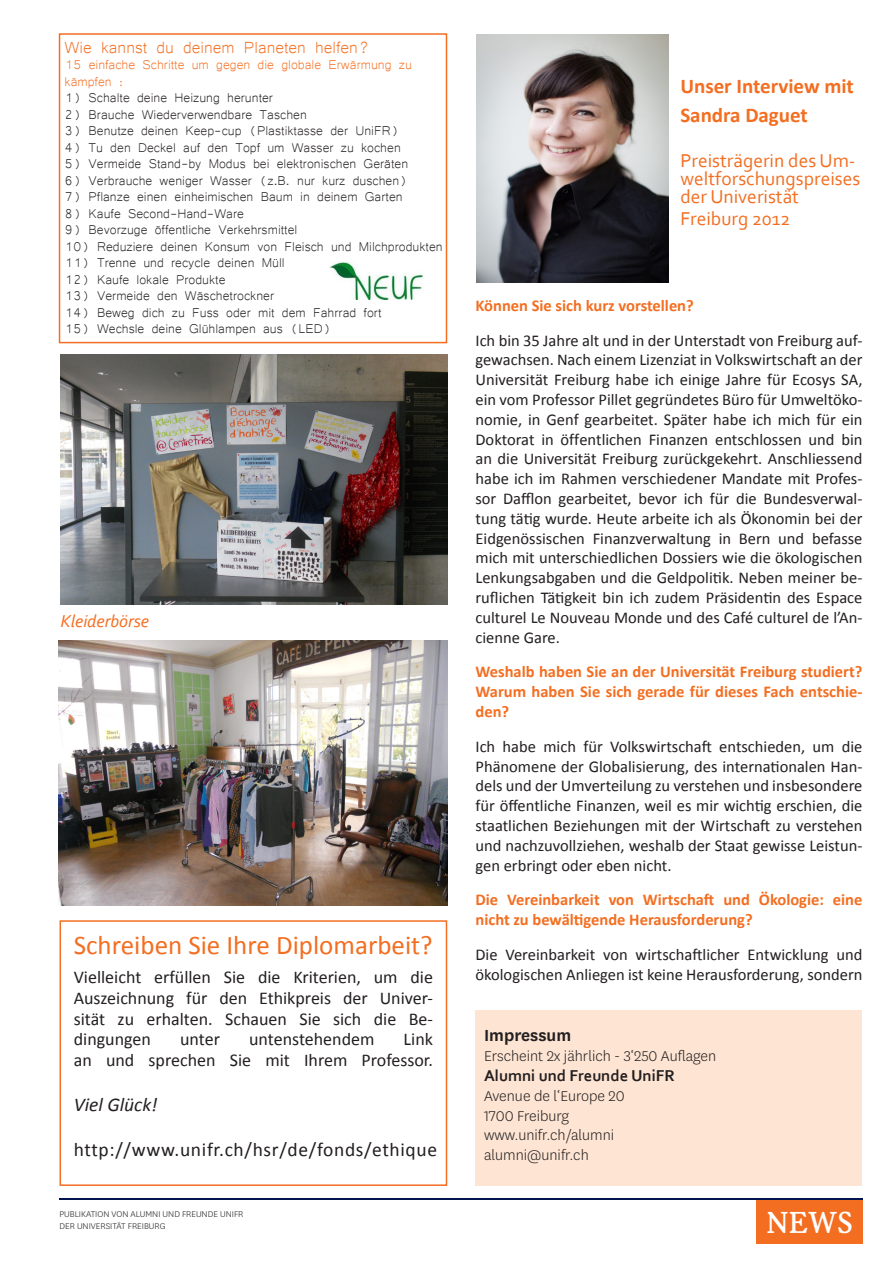
<style>
.page{position:relative;width:893px;height:1263px;background:#fff}
.page>*{position:absolute;margin:0;border:0;box-sizing:border-box;transform-origin:0 0}
.t1{font:32.55px "Korpus B";color:#fff}
.t2{font:27px "Calibri";color:#f36e21}
.t3{font:21px "Microsoft Yi Baiti";color:#f36e21}
.t4{font:700 21px "Calibri";color:#f36e21}
.t5{font:19.5px/18px "Corbel";color:#f36e21}
.t6{font:19.5px "Calibri";letter-spacing:.035em;color:#231f20}
.t7{font:italic 19.5px "Calibri";color:#231f20}
.t8{font:600 18.75px "National Uni Fr";color:#231f20}
.t9{font:18px/20.7px "Calibri";color:#231f20;text-align:justify}
.t10{font:italic 18px "Corbel";color:#f36e21}
.t11{font:16.5px/19.8px "Calibri";color:#231f20;text-align:justify}
.t12{font:16.5px "Microsoft Yi Baiti";color:#231f20}
.t13{font:700 16.5px/19.8px "Calibri";color:#f36e21;text-align:justify}
.t14{font:300 16.5px "National Uni Fr";color:#231f20}
.t15{font:16.5px/16.5px "Microsoft Yi Baiti";color:#f36e21}
.t16{font:700 16.5px "Corbel";color:#231f20}
.t17{font:300 9.75px "National Uni Fr";color:#231f20}
</style>
<div class="page">
<div style="left:757px;top:1198px;width:106px;height:45px;background:#f36e21"></div>
<hr style="left:60px;top:1198px;width:803px;height:1px;background:#00134d">
<div style="left:475px;top:1010px;width:387px;height:176px;background:#fee5d3"></div>
<div style="left:59px;top:33px;width:388px;height:310px;border:2px solid #f36e21"></div>
<img style="left:330px;top:262px;width:94px;height:38px">
<img style="left:476px;top:35px;width:193px;height:247px">
<div style="left:60px;top:920px;width:387px;height:266px;border:2px solid #f36e21"></div>
<img style="left:60px;top:354px;width:387px;height:251px">
<img style="left:59px;top:640px;width:388px;height:266px">
<p class="t3" style="left:65px;top:35px;width:307px">Wie kannst du deinem Planeten helfen?</p>
<p class="t15" style="left:65px;top:55px;width:349px">15 einfache Schritte um gegen die globale Erwärmung zu kämpfen :</p>
<p class="t12" style="left:65px;top:88px;width:210px">1) Schalte deine Heizung herunter</p>
<p class="t12" style="left:65px;top:105px;width:244px">2) Brauche Wiederverwendbare Taschen</p>
<p class="t12" style="left:65px;top:121px;width:336px">3) Benutze deinen Keep-cup (Plastiktasse der UniFR)</p>
<p class="t12" style="left:65px;top:138px;width:338px">4) Tu den Deckel auf den Topf um Wasser zu kochen</p>
<p class="t12" style="left:65px;top:154px;width:345px">5) Vermeide Stand-by Modus bei elektronischen Geräten</p>
<p class="t12" style="left:65px;top:171px;width:345px">6) Verbrauche weniger Wasser (z.B. nur kurz duschen)</p>
<p class="t12" style="left:65px;top:187px;width:340px">7) Pflanze einen einheimischen Baum in deinem Garten</p>
<p class="t12" style="left:65px;top:204px;width:181px">8) Kaufe Second-Hand-Ware</p>
<p class="t12" style="left:65px;top:220px;width:234px">9) Bevorzuge öffentliche Verkehrsmittel</p>
<p class="t12" style="left:65px;top:237px;width:380px">10) Reduziere deinen Konsum von Fleisch und Milchprodukten</p>
<p class="t12" style="left:65px;top:253px;width:222px">11) Trenne und recycle deinen Müll</p>
<p class="t12" style="left:65px;top:270px;width:163px">12) Kaufe lokale Produkte</p>
<p class="t12" style="left:65px;top:286px;width:211px">13) Vermeide den Wäschetrockner</p>
<p class="t12" style="left:65px;top:303px;width:318px">14) Beweg dich zu Fuss oder mit dem Fahrrad fort</p>
<p class="t12" style="left:65px;top:319px;width:268px">15) Wechsle deine Glühlampen aus (LED)</p>
<p class="t10" style="left:61px;top:610px;width:90px">Kleiderbörse</p>
<p class="t2" style="left:74px;top:928px;width:360px">Schreiben Sie Ihre Diplomarbeit?</p>
<p class="t9" style="left:74px;top:967px;width:361px">Vielleicht erfüllen Sie die Kriterien, um die Auszeichnung für den Ethikpreis der Univer&shy;sität zu erhalten. Schauen Sie sich die Be&shy;dingungen</p>
<p class="t9" style="left:74px;top:1029px;width:361px;text-align:right">Link<br>an und sprechen Sie mit Ihrem Professor.</p>
<p class="t7" style="left:74px;top:1091px;width:85px">Viel Glück!</p>
<p class="t6" style="left:74px;top:1137px;width:365px">http://www.unifr.ch/hsr/de/fonds/ethique</p>
<p class="t9" style="left:180px;top:1029px;width:41px">unter</p>
<p class="t9" style="left:249px;top:1029px;width:127px">untenstehendem</p>
<p class="t17" style="left:60px;top:1208px;width:185px">PUBLIKATION VON ALUMNI UND FREUNDE UNIFR</p>
<p class="t17" style="left:60px;top:1220px;width:107px">DER UNIVERSITÄT FREIBURG</p>
<p class="t4" style="left:680px;top:72px;width:175px">Unser Interview mit</p>
<p class="t4" style="left:680px;top:102px;width:129px">Sandra Daguet</p>
<p class="t5" style="left:680px;top:151px;width:182px">Preisträgerin des Um&shy;weltforschungspreises der Univeristät</p>
<p class="t5" style="left:680px;top:209px;width:112px">Freiburg 2012</p>
<p class="t13" style="left:475px;top:295px;width:220px">Können Sie sich kurz vorstellen?</p>
<p class="t11" style="left:475px;top:330px;width:388px">Ich bin 35 Jahre alt und in der Unterstadt von Freiburg auf&shy;gewachsen. Nach einem Lizenziat in Volkswirtschaft an der Universität Freiburg habe ich einige Jahre für Ecosys SA, ein vom Professor Pillet gegründetes Büro für Umweltöko&shy;nomie, in Genf gearbeitet. Später habe ich mich für ein Doktorat in öffentlichen Finanzen entschlossen und bin an die Universität Freiburg zurückgekehrt. Anschliessend habe ich im Rahmen verschiedener Mandate mit Profes&shy;sor Dafflon gearbeitet, bevor ich für die Bundesverwal&shy;tung tätig wurde. Heute arbeite ich als Ökonomin bei der Eidgenössischen Finanzverwaltung in Bern und befasse mich mit unterschiedlichen Dossiers wie die ökologischen Lenkungsabgaben und die Geldpolitik. Neben meiner be&shy;ruflichen Tätigkeit bin ich zudem Präsidentin des Espace culturel Le Nouveau Monde und des Café culturel de l’An&shy;cienne Gare.</p>
<p class="t13" style="left:475px;top:662px;width:388px">Weshalb haben Sie an der Universität Freiburg studiert?<br>Warum haben Sie sich gerade für dieses Fach entschie&shy;den?</p>
<p class="t11" style="left:475px;top:736px;width:388px">Ich habe mich für Volkswirtschaft entschieden, um die Phänomene der Globalisierung, des internationalen Han&shy;dels und der Umverteilung zu verstehen und insbesondere für öffentliche Finanzen, weil es mir wichtig erschien, die staatlichen Beziehungen mit der Wirtschaft zu verstehen und nachzuvollziehen, weshalb der Staat gewisse Leistun&shy;gen erbringt oder eben nicht.</p>
<p class="t13" style="left:475px;top:890px;width:388px">Die Vereinbarkeit von Wirtschaft und Ökologie: eine nicht zu bewältigende Herausforderung?</p>
<p class="t11" style="left:475px;top:945px;width:388px">Die Vereinbarkeit von wirtschaftlicher Entwicklung und ökologischen Anliegen ist keine Herausforderung, sondern</p>
<p class="t8" style="left:484px;top:1023px;width:89px">Impressum</p>
<p class="t14" style="left:484px;top:1046px;width:234px">Erscheint 2x jährlich - 3‘250 Auflagen</p>
<p class="t16" style="left:484px;top:1065px;width:192px">Alumni und Freunde UniFR</p>
<p class="t14" style="left:484px;top:1085px;width:142px">Avenue de l‘Europe 20</p>
<p class="t14" style="left:484px;top:1105px;width:87px">1700 Freiburg</p>
<p class="t14" style="left:484px;top:1125px;width:132px">www.unifr.ch/alumni</p>
<p class="t14" style="left:484px;top:1145px;width:106px">alumni@unifr.ch</p>
<h1 class="t1" style="left:767px;top:1204px;width:88px">NEWS</h1>
</div>
